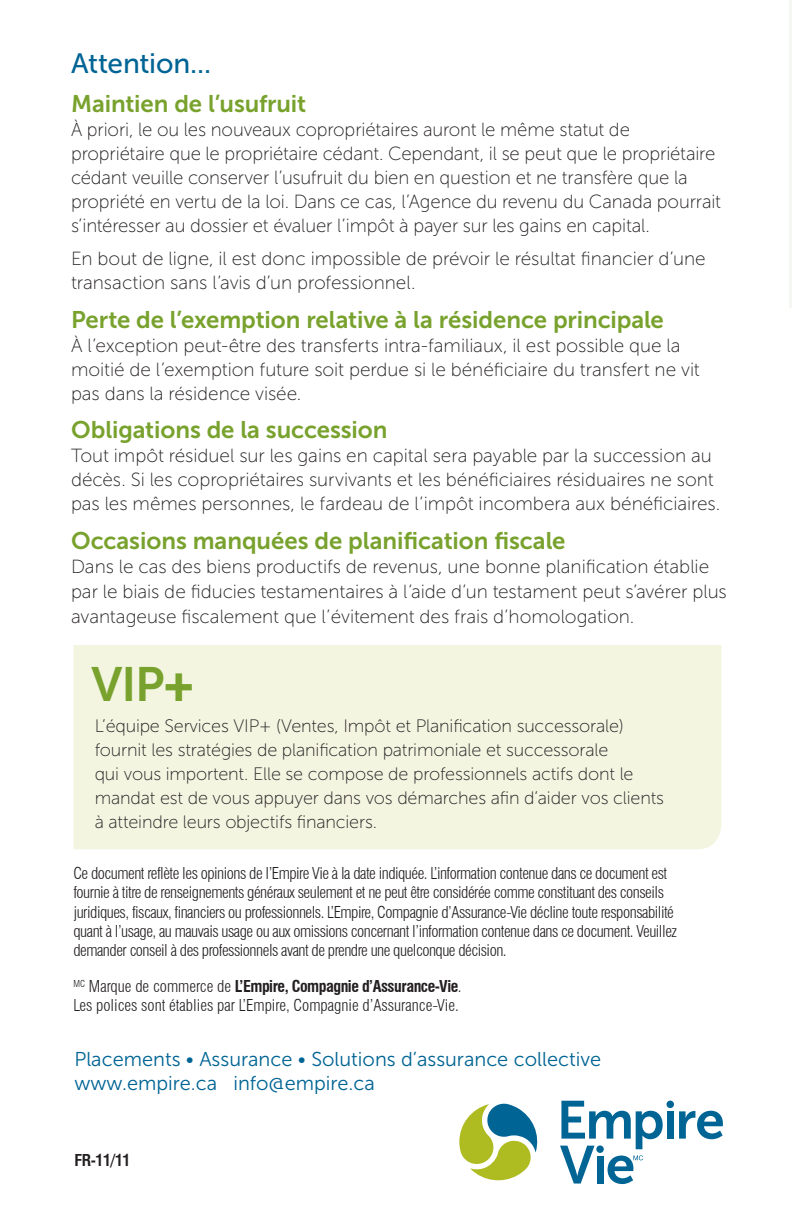
<style>
.page{position:relative;width:792px;height:1224px;background:#fff}
.page>*{position:absolute;margin:0;border:0;box-sizing:border-box;transform-origin:0 0}
.t1{font:48px "Museo Sans 700";color:#78a22d}
.t2{font:28px "Museo Sans 500";letter-spacing:-.01em;color:#006494}
.t3{font:24px "Museo Sans 700";letter-spacing:-.005em;color:#78a22d}
.t4{font:20px/24px "Museo Sans 300";color:#006494}
.t5{font:19px/24px "Museo Sans 100";letter-spacing:-.005em;color:#231f20}
.t6{font:18px/24px "Museo Sans 100";letter-spacing:-.01em;color:#231f20}
.t7{font:300 condensed 16px/19.2px "Swiss 721 BT";letter-spacing:-.03em;color:#231f20}
.t8{font:300 condensed 16px/19.2px "Swiss 721 BT";color:#231f20}
.t9{font:700 condensed 16px "Swiss 721 BT";color:#231f20}
.s1{font-family:"Museo Sans 900"}
.s2{font-weight:700}
</style>
<div class="page">
<hr style="left:789px;top:0;width:3px;height:308px;background:#f4f7f2">
<div style="left:73px;top:645px;width:648px;height:204px;background:#f3f5e1"></div>
<svg style="left:679px;top:1111px;width:44px;height:28px"></svg>
<div style="left:667px;top:1111px;width:7px;height:28px;background:#006494"></div>
<div style="left:667px;top:1101px;width:7px;height:7px;background:#006494;border-radius:50%"></div>
<svg style="left:560px;top:1101px;width:103px;height:83px"></svg>
<svg style="left:459px;top:1104px;width:79px;height:77px"></svg>
<h2 class="t2" style="left:71px;top:48px;width:142px">Attention...</h2>
<p class="t3" style="left:71px;top:90px;width:237px">Maintien de l’usufruit</p>
<p class="t5" style="left:71px;top:117px;width:651px">À priori, le ou les nouveaux copropriétaires auront le même statut de propriétaire que le propriétaire cédant. Cependant, il se peut que le propriétaire cédant veuille conserver l’usufruit du bien en question et ne transfère que la propriété en vertu de la loi. Dans ce cas, l’Agence du revenu du Canada pourrait s’intéresser au dossier et évaluer l’impôt à payer sur les gains en capital.</p>
<p class="t5" style="left:71px;top:246px;width:636px">En bout de ligne, il est donc impossible de prévoir le résultat financier d’une transaction sans l’avis d’un professionnel.</p>
<p class="t3" style="left:71px;top:306px;width:594px">Perte de l’exemption relative à la résidence principale</p>
<p class="t5" style="left:71px;top:333px;width:630px">À l’exception peut-être des transferts intra-familiaux, il est possible que la moitié de l’exemption future soit perdue si le bénéficiaire du transfert ne vit pas dans la résidence visée.</p>
<p class="t3" style="left:71px;top:417px;width:318px">Obligations de la succession</p>
<p class="t5" style="left:71px;top:444px;width:651px">Tout impôt résiduel sur les gains en capital sera payable par la succession au décès. Si les copropriétaires survivants et les bénéficiaires résiduaires ne sont pas les mêmes personnes, le fardeau de l’impôt incombera aux bénéficiaires.</p>
<p class="t3" style="left:71px;top:528px;width:496px">Occasions manquées de planification fiscale</p>
<p class="t5" style="left:71px;top:554px;width:657px;line-height:25px">Dans le cas des biens productifs de revenus, une bonne planification établie par le biais de fiducies testamentaires à l’aide d’un testament peut s’avérer plus avantageuse fiscalement que l’évitement des frais d’homologation.</p>
<h1 class="t1" style="left:91px;top:658px;width:104px">VIP<span class="s1">+</span></h1>
<p class="t6" style="left:95px;top:714px;width:571px">L’équipe Services VIP+ (Ventes, Impôt et Planification successorale) fournit les stratégies de planification patrimoniale et successorale<br>qui vous importent. Elle se compose de professionnels actifs dont le mandat est de vous appuyer dans vos démarches afin d’aider vos clients à atteindre leurs objectifs financiers.</p>
<p class="t7" style="left:73px;top:864px;width:605px">Ce document reflète les opinions de l’Empire Vie à la date indiquée. L’information contenue dans ce document est fournie à titre de renseignements généraux seulement et ne peut être considérée comme constituant des conseils juridiques, fiscaux, financiers ou professionnels. L’Empire, Compagnie d’Assurance-Vie décline toute responsabilité quant à l’usage, au mauvais usage ou aux omissions concernant l’information contenue dans ce document. Veuillez demander conseil à des professionnels avant de prendre une quelconque décision.</p>
<p class="t8" style="left:73px;top:977px;width:390px"><sup>MC</sup> Marque de commerce de <span class="s2">L’Empire, Compagnie d’Assurance-Vie</span>.<br>Les polices sont établies par L’Empire, Compagnie d’Assurance-Vie.</p>
<p class="t4" style="left:74px;top:1047px;width:528px">Placements • Assurance • Solutions d’assurance collective www.empire.ca info@empire.ca</p>
<p class="t9" style="left:74px;top:1151px;width:58px">FR-11/11</p>
</div>
